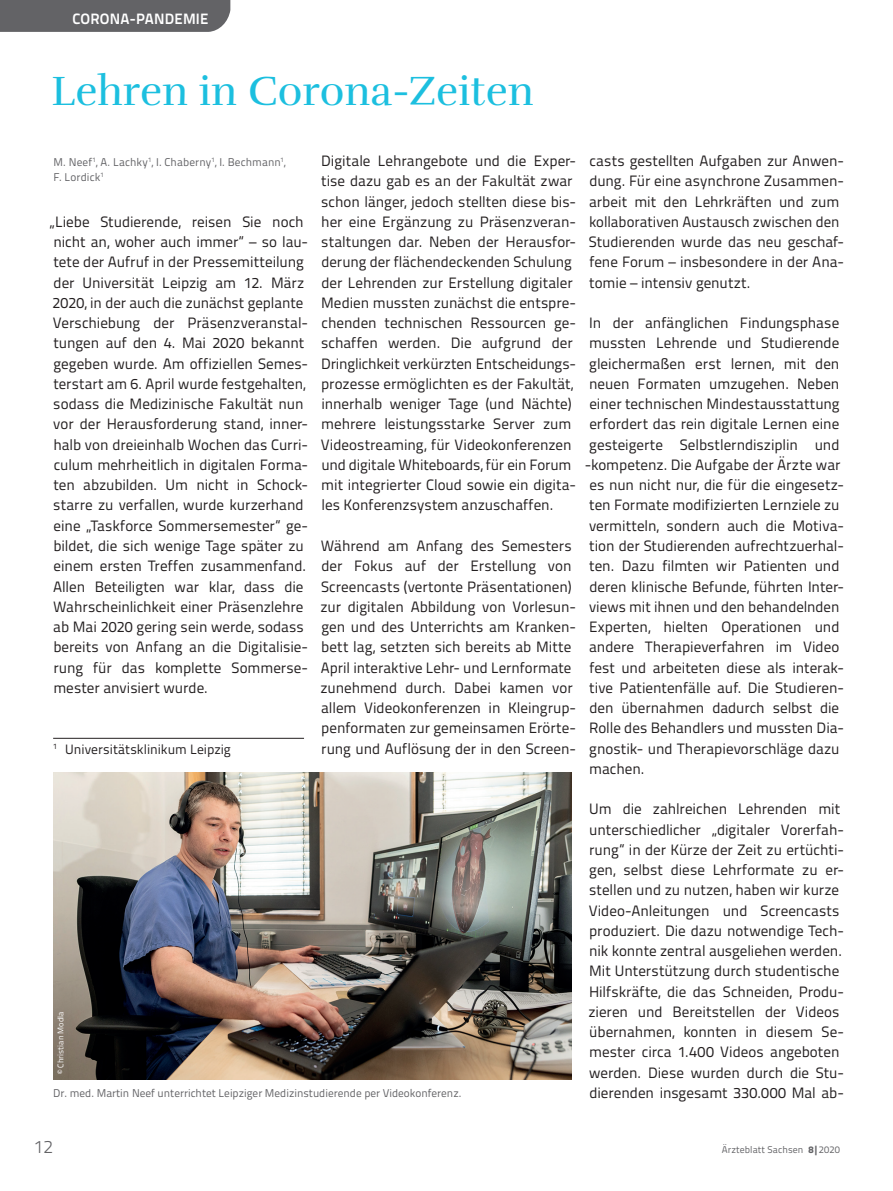
<style>
.page{position:relative;width:893px;height:1191px;background:#fff}
.page>*{position:absolute;margin:0;border:0;box-sizing:border-box;transform-origin:0 0}
.t1{font:42px "Rufina";color:#1cbfdf}
.t2{font:300 18px "Titillium Text";color:#636366}
.t3{font:15px/20.2px "Titillium Text";color:#231f20}
.t4{font:700 15px "Titillium Text";letter-spacing:.01em;color:#fff}
.t5{font:13.5px "Titillium Text";color:#231f20}
.t6{font:11.25px/15px "Titillium Text";color:#636366}
.t7{font:9.75px "Titillium Text";letter-spacing:.01em;color:#636366}
.t8{font:8.25px "Titillium Text";color:#fff}
.s1{font-weight:800}
</style>
<div class="page">
<div style="left:0;top:0;width:230px;height:32px;background:#636366"></div>
<img style="left:53px;top:772px;width:519px;height:307px">
<hr style="left:53px;top:738px;width:251px;height:1px;background:#231f20">
<p class="t4" style="left:72px;top:7px;width:137px">CORONA-PANDEMIE</p>
<h1 class="t1" style="left:51px;top:66px;width:484px">Lehren in Corona-Zeiten</h1>
<p class="t6" style="left:54px;top:154px;width:234px">M. Neef<sup>1</sup>, A. Lachky<sup>1</sup>, I. Chaberny<sup>1</sup>, I. Bechmann<sup>1</sup>,<br>F. Lordick<sup>1</sup></p>
<p class="t3" style="left:49px;top:211px;width:260px">„Liebe Studierende, reisen Sie noch nicht an, woher auch immer“ – so lau&shy;tete der Aufruf in der Pressemitteilung der Universität Leipzig am 12. März 2020, in der auch die zunächst geplante Verschiebung der Präsenzveranstal&shy;tungen auf den 4. Mai 2020 bekannt gegeben wurde. Am offiziellen Semes&shy;terstart am 6. April wurde festgehalten, sodass die Medizinische Fakultät nun vor der Herausforderung stand, inner&shy;halb von dreieinhalb Wochen das Curri&shy;culum mehrheitlich in digitalen Forma&shy;ten abzubilden. Um nicht in Schock&shy;starre zu verfallen, wurde kurzerhand eine „Taskforce Sommersemester“ ge-- bildet, die sich wenige Tage später zu einem ersten Treffen zusammenfand.<br>Allen Beteiligten war klar, dass die Wahrscheinlichkeit einer Präsenzlehre ab Mai 2020 gering sein werde, sodass bereits von Anfang an die Digitalisie&shy;rung für das komplette Sommerse&shy;mester anvisiert wurde.</p>
<p class="t5" style="left:53px;top:739px;width:179px"><sup>1</sup> Universitätsklinikum Leipzig</p>
<p class="t3" style="left:321px;top:150px;width:257px">Digitale Lehrangebote und die Exper&shy;tise dazu gab es an der Fakultät zwar schon länger, jedoch stellten diese bis&shy;her eine Ergänzung zu Präsenzveran&shy;staltungen dar. Neben der Herausfor&shy;derung der flächendeckenden Schulung der Lehrenden zur Erstellung digitaler Medien mussten zunächst die entspre&shy;chenden technischen Ressourcen ge-- schaffen werden. Die aufgrund der Dringlichkeit verkürzten Entscheidungs&shy;prozesse ermöglichten es der Fakultät, innerhalb weniger Tage (und Nächte) mehrere leistungsstarke Server zum Videostreaming, für Videokonferenzen und digitale Whiteboards, für ein Forum mit integrierter Cloud sowie ein digita&shy;les Konferenzsystem anzuschaffen.</p>
<p class="t3" style="left:320px;top:535px;width:257px">Während am Anfang des Semesters der Fokus auf der Erstellung von Screencasts (vertonte Präsentationen) zur digitalen Abbildung von Vorlesun&shy;gen und des Unterrichts am Kranken&shy;bett lag, setzten sich bereits ab Mitte April interaktive Lehr- und Lernformate zunehmend durch. Dabei kamen vor allem Videokonferenzen in Kleingrup&shy;penformaten zur gemeinsamen Erörte&shy;rung und Auflösung der in den Screen-</p>
<p class="t8" style="left:55px;top:1074px;width:64px;rotate:-90deg">© Christian Modla</p>
<p class="t6" style="left:53px;top:1084px;width:408px">Dr. med. Martin Neef unterrichtet Leipziger Medizinstudierende per Videokonferenz.</p>
<p class="t3" style="left:589px;top:150px;width:257px">casts gestellten Aufgaben zur Anwen&shy;dung. Für eine asynchrone Zusammen&shy;arbeit mit den Lehrkräften und zum kollaborativen Austausch zwischen den Studierenden wurde das neu geschaf&shy;fene Forum – insbesondere in der Ana&shy;tomie – intensiv genutzt.</p>
<p class="t3" style="left:589px;top:312px;width:251px">In der anfänglichen Findungsphase</p>
<p class="t3" style="left:589px;top:332px;width:252px">mussten Lehrende und Studierende</p>
<p class="t3" style="left:589px;top:352px;width:252px">gleichermaßen erst lernen, mit den</p>
<p class="t3" style="left:589px;top:373px;width:252px">neuen Formaten umzugehen. Neben</p>
<p class="t3" style="left:589px;top:393px;width:252px">einer technischen Mindestausstattung</p>
<p class="t3" style="left:589px;top:413px;width:251px">erfordert das rein digitale Lernen eine</p>
<p class="t3" style="left:589px;top:433px;width:252px">gesteigerte Selbstlerndisziplin und</p>
<p class="t3" style="left:585px;top:454px;width:257px">-kompetenz. Die Aufgabe der Ärzte war</p>
<p class="t3" style="left:589px;top:474px;width:256px">es nun nicht nur, die für die eingesetz-</p>
<p class="t3" style="left:589px;top:494px;width:252px">ten Formate modifizierten Lernziele zu</p>
<p class="t3" style="left:589px;top:514px;width:256px">vermitteln, sondern auch die Motiva-</p>
<p class="t3" style="left:589px;top:535px;width:256px">tion der Studierenden aufrechtzuerhal-</p>
<p class="t3" style="left:589px;top:555px;width:252px">ten. Dazu filmten wir Patienten und</p>
<p class="t3" style="left:589px;top:575px;width:256px">deren klinische Befunde, führten Inter-</p>
<p class="t3" style="left:589px;top:595px;width:252px">views mit ihnen und den behandelnden</p>
<p class="t3" style="left:589px;top:616px;width:252px">Experten, hielten Operationen und</p>
<p class="t3" style="left:589px;top:636px;width:252px">andere Therapieverfahren im Video</p>
<p class="t3" style="left:589px;top:656px;width:256px">fest und arbeiteten diese als interak-</p>
<p class="t3" style="left:589px;top:676px;width:256px">tive Patientenfälle auf. Die Studieren-</p>
<p class="t3" style="left:589px;top:697px;width:251px">den übernahmen dadurch selbst die</p>
<p class="t3" style="left:589px;top:717px;width:256px">Rolle des Behandlers und mussten Dia-</p>
<p class="t3" style="left:589px;top:737px;width:252px">gnostik- und Therapievorschläge dazu</p>
<p class="t3" style="left:589px;top:757px;width:54px">machen.</p>
<p class="t3" style="left:588px;top:798px;width:257px">Um die zahlreichen Lehrenden mit unterschiedlicher „digitaler Vorerfah&shy;rung“ in der Kürze der Zeit zu ertüchti&shy;gen, selbst diese Lehrformate zu er-- stellen und zu nutzen, haben wir kurze Video-Anleitungen und Screencasts produziert. Die dazu notwendige Tech&shy;nik konnte zentral ausgeliehen werden.<br>Mit Unterstützung durch studentische Hilfskräfte, die das Schneiden, Produ&shy;zieren und Bereitstellen der Videos übernahmen, konnten in diesem Se-- mester circa 1.400 Videos angeboten werden. Diese wurden durch die Stu&shy;dierenden insgesamt 330.000 Mal ab--</p>
<p class="t2" style="left:34px;top:1133px;width:21px">12</p>
<p class="t7" style="left:722px;top:1142px;width:119px">Ärzteblatt Sachsen <span class="s1">8|</span>2020</p>
</div>
